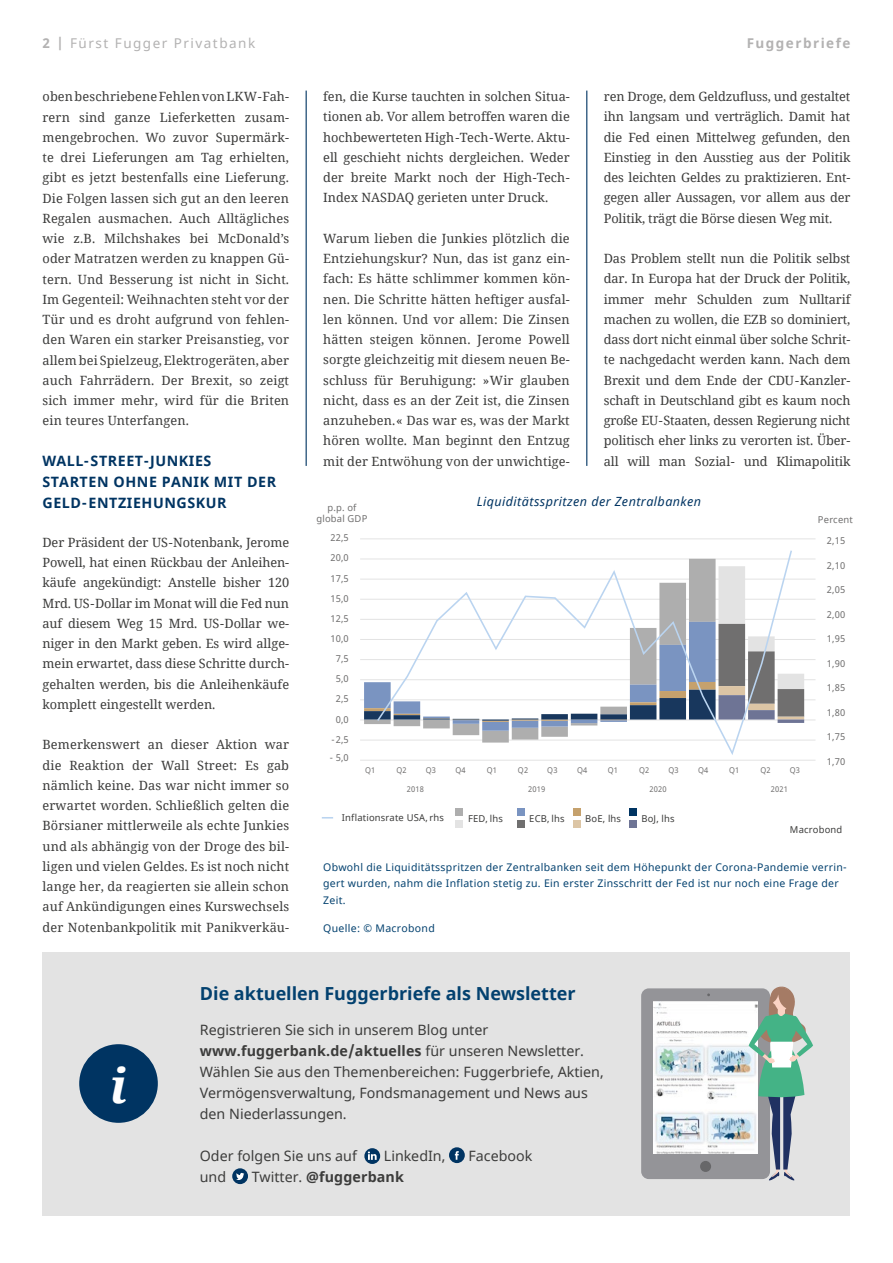
<style>
.page{position:relative;width:893px;height:1263px;background:#fff}
.page>*{position:absolute;margin:0;border:0;box-sizing:border-box;transform-origin:0 0}
.t1{font:italic 700 48px "Noto Serif";color:#fff}
.t2{font:700 18px "Noto Sans";color:#03416f}
.t3{font:14.25px/21px "Noto Sans";color:#3c3c3b}
.t4{font:700 14.25px/21px "Noto Sans";letter-spacing:.04em;color:#003462}
.t5{font:700 14.25px "Noto Sans";letter-spacing:.01em;color:#3c3c3b}
.t6{font:13.5px "Noto Sans";letter-spacing:.11em;color:#b3b2b2}
.t7{font:700 13.5px "Noto Sans";letter-spacing:.11em;color:#b3b2b2}
.t8{font:12.75px/20.2px "Noto Serif";color:#3c3c3b;text-align:justify}
.t9{font:italic 12.6px "Noto Sans";letter-spacing:.035em;color:#003462}
.t10{font:10.5px/16.5px "Noto Sans";letter-spacing:.03em;color:#03416f}
.t11{font:9.45px/20.1px "Noto Sans";letter-spacing:.02em;color:#706f6f;text-align:center}
.t12{font:9.45px "Noto Sans";letter-spacing:.02em;color:#3c3c3b}
.t13{font:7.95px "Noto Sans";letter-spacing:.02em;color:#706f6f;scale:.96 1}
.s1{font-weight:700}
.s2{font-weight:400}
</style>
<div class="page">
<hr style="left:360px;top:760px;width:455px;height:1px;background:#e3e3e3">
<hr style="left:360px;top:740px;width:455px;height:1px;background:#e3e3e3">
<hr style="left:360px;top:719px;width:455px;height:1px;background:#e3e3e3">
<hr style="left:360px;top:699px;width:455px;height:1px;background:#e3e3e3">
<hr style="left:360px;top:679px;width:455px;height:1px;background:#e3e3e3">
<hr style="left:360px;top:659px;width:455px;height:1px;background:#e3e3e3">
<hr style="left:360px;top:639px;width:455px;height:1px;background:#e3e3e3">
<hr style="left:360px;top:619px;width:455px;height:1px;background:#e3e3e3">
<hr style="left:360px;top:599px;width:455px;height:1px;background:#e3e3e3">
<hr style="left:360px;top:579px;width:455px;height:1px;background:#e3e3e3">
<hr style="left:360px;top:559px;width:455px;height:1px;background:#e3e3e3">
<hr style="left:360px;top:538px;width:455px;height:1px;background:#e3e3e3">
<svg style="left:364px;top:578px;width:440px;height:146px"></svg>
<svg style="left:376px;top:539px;width:417px;height:216px"></svg>
<div style="left:455px;top:808px;width:8px;height:8px;background:#aeaeae"></div>
<div style="left:455px;top:820px;width:8px;height:7px;background:#e3e3e3"></div>
<div style="left:517px;top:808px;width:7px;height:8px;background:#7a94c1"></div>
<div style="left:517px;top:820px;width:7px;height:7px;background:#706f6f"></div>
<div style="left:573px;top:808px;width:7px;height:8px;background:#c5a16d"></div>
<div style="left:573px;top:820px;width:7px;height:7px;background:#dcc5a5"></div>
<div style="left:629px;top:808px;width:8px;height:8px;background:#003462"></div>
<div style="left:629px;top:820px;width:8px;height:7px;background:#6e7495"></div>
<div style="left:43px;top:952px;width:807px;height:263px;background:#e3e3e3"></div>
<svg style="left:364px;top:1148px;width:16px;height:16px"></svg>
<svg style="left:368px;top:1151px;width:9px;height:9px"></svg>
<div style="left:449px;top:1147px;width:16px;height:16px;background:#003462;border-radius:50%"></div>
<svg style="left:455px;top:1151px;width:4px;height:9px"></svg>
<div style="left:232px;top:1168px;width:16px;height:16px;background:#003462;border-radius:50%"></div>
<svg style="left:236px;top:1173px;width:8px;height:7px"></svg>
<div style="left:79px;top:1044px;width:79px;height:79px;background:#003462;border-radius:50%"></div>
<div style="left:641px;top:988px;width:129px;height:191px;background:#949498;border-radius:8px"></div>
<img style="left:653px;top:1001px;width:95px;height:152px">
<div style="left:700px;top:1161px;width:11px;height:11px;background:#676769;border-radius:50%"></div>
<svg style="left:748px;top:986px;width:65px;height:194px"></svg>
<hr style="left:306px;top:91px;width:1px;height:375px;background:#003462">
<hr style="left:586px;top:91px;width:1px;height:375px;background:#003462">
<p class="t6" style="left:43px;top:34px;width:214px"><span class="s1">2 |</span> Fürst Fugger Privatbank</p>
<p class="t7" style="left:747px;top:34px;width:105px">Fuggerbriefe</p>
<p class="t8" style="left:43px;top:86px;width:248px">oben beschriebene Fehlen von LKW-Fah&shy;rern sind ganze Lieferketten zusam&shy;mengebrochen. Wo zuvor Supermärk&shy;te drei Lieferungen am Tag erhielten, gibt es jetzt bestenfalls eine Lieferung.<br>Die Folgen lassen sich gut an den leeren Regalen ausmachen. Auch Alltägliches wie z.B. Milchshakes bei McDonald’s oder Matratzen werden zu knappen Gü&shy;tern. Und Besserung ist nicht in Sicht.<br>Im Gegenteil: Weihnachten steht vor der Tür und es droht aufgrund von fehlen&shy;den Waren ein starker Preisanstieg, vor allem bei Spielzeug, Elektrogeräten, aber auch Fahrrädern. Der Brexit, so zeigt sich immer mehr, wird für die Briten ein teures Unterfangen.</p>
<p class="t4" style="left:43px;top:450px;width:235px">WALL-STREET-JUNKIES<br>STARTEN OHNE PANIK MIT DER<br>GELD-ENTZIEHUNGSKUR</p>
<p class="t8" style="left:43px;top:532px;width:248px">Der Präsident der US-Notenbank, Jerome Powell, hat einen Rückbau der Anleihen&shy;käufe angekündigt: Anstelle bisher 120<br>Mrd. US-Dollar im Monat will die Fed nun auf diesem Weg 15 Mrd. US-Dollar we&shy;niger in den Markt geben. Es wird allge&shy;mein erwartet, dass diese Schritte durch&shy;gehalten werden, bis die Anleihenkäufe komplett eingestellt werden.</p>
<p class="t8" style="left:43px;top:734px;width:248px">Bemerkenswert an dieser Aktion war die Reaktion der Wall Street: Es gab nämlich keine. Das war nicht immer so erwartet worden. Schließlich gelten die Börsianer mittlerweile als echte Junkies und als abhängig von der Droge des bil&shy;ligen und vielen Geldes. Es ist noch nicht lange her, da reagierten sie allein schon auf Ankündigungen eines Kurswechsels der Notenbankpolitik mit Panikverkäu-</p>
<p class="t8" style="left:604px;top:86px;width:248px">ren Droge, dem Geldzufluss, und gestaltet ihn langsam und verträglich. Damit hat die Fed einen Mittelweg gefunden, den Einstieg in den Ausstieg aus der Politik des leichten Geldes zu praktizieren. Ent&shy;gegen aller Aussagen, vor allem aus der Politik, trägt die Börse diesen Weg mit.</p>
<p class="t8" style="left:604px;top:248px;width:248px">Das Problem stellt nun die Politik selbst dar. In Europa hat der Druck der Politik, immer mehr Schulden zum Nulltarif machen zu wollen, die EZB so dominiert, dass dort nicht einmal über solche Schrit&shy;te nachgedacht werden kann. Nach dem Brexit und dem Ende der CDU-Kanzler&shy;schaft in Deutschland gibt es kaum noch große EU-Staaten, dessen Regierung nicht politisch eher links zu verorten ist. Über&shy;all will man Sozial- und Klimapolitik</p>
<p class="t8" style="left:323px;top:86px;width:248px">fen, die Kurse tauchten in solchen Situa&shy;tionen ab. Vor allem betroffen waren die hochbewerteten High-Tech-Werte. Aktu&shy;ell geschieht nichts dergleichen. Weder der breite Markt noch der High-Tech-Index NASDAQ gerieten unter Druck.</p>
<p class="t8" style="left:323px;top:228px;width:248px">Warum lieben die Junkies plötzlich die Entziehungskur? Nun, das ist ganz ein&shy;fach: Es hätte schlimmer kommen kön&shy;nen. Die Schritte hätten heftiger ausfal&shy;len können. Und vor allem: Die Zinsen hätten steigen können. Jerome Powell sorgte gleichzeitig mit diesem neuen Be&shy;schluss für Beruhigung: »Wir glauben nicht, dass es an der Zeit ist, die Zinsen anzuheben.« Das war es, was der Markt hören wollte. Man beginnt den Entzug mit der Entwöhung von der unwichtige-</p>
<p class="t9" style="left:477px;top:493px;width:226px">Liquiditätsspritzen der Zentralbanken</p>
<p class="t11" style="left:316px;top:502px;width:52px;line-height:11.1px">p.p. of global GDP</p>
<p class="t11" style="left:818px;top:510px;width:36px">Percent</p>
<p class="t11" style="left:330px;top:528px;width:20px;text-align:justify">22,5<br>20,0<br>17,5<br>15,0</p>
<p class="t11" style="left:330px;top:629px;width:20px">10,0</p>
<p class="t11" style="left:827px;top:531px;width:20px">2,15</p>
<p class="t11" style="left:827px;top:555px;width:20px">2,10</p>
<p class="t11" style="left:827px;top:580px;width:20px">2,05</p>
<p class="t11" style="left:827px;top:604px;width:20px">2,00</p>
<p class="t11" style="left:330px;top:609px;width:20px">12,5</p>
<p class="t11" style="left:336px;top:648px;width:15px">7,5</p>
<p class="t11" style="left:336px;top:689px;width:15px">2,5</p>
<p class="t11" style="left:331px;top:711px;width:19px;line-height:19px">0,0 -2,5</p>
<p class="t11" style="left:827px;top:628px;width:20px">1,95</p>
<p class="t11" style="left:827px;top:654px;width:20px">1,90</p>
<p class="t11" style="left:336px;top:669px;width:15px">5,0</p>
<p class="t11" style="left:827px;top:677px;width:20px">1,85</p>
<p class="t11" style="left:827px;top:703px;width:20px">1,80</p>
<p class="t11" style="left:827px;top:727px;width:20px">1,75</p>
<p class="t11" style="left:330px;top:748px;width:21px">- 5,0</p>
<p class="t11" style="left:827px;top:752px;width:20px">1,70</p>
<p class="t13" style="left:365px;top:765px;width:12px">Q1</p>
<p class="t13" style="left:396px;top:765px;width:12px">Q2</p>
<p class="t13" style="left:426px;top:765px;width:12px">Q3</p>
<p class="t13" style="left:455px;top:765px;width:12px">Q4</p>
<p class="t13" style="left:487px;top:765px;width:12px">Q1</p>
<p class="t13" style="left:518px;top:765px;width:12px">Q2</p>
<p class="t13" style="left:547px;top:765px;width:12px">Q3</p>
<p class="t13" style="left:577px;top:765px;width:12px">Q4</p>
<p class="t13" style="left:608px;top:765px;width:12px">Q1</p>
<p class="t13" style="left:639px;top:765px;width:12px">Q2</p>
<p class="t13" style="left:668px;top:765px;width:12px">Q3</p>
<p class="t13" style="left:698px;top:765px;width:12px">Q4</p>
<p class="t13" style="left:729px;top:765px;width:12px">Q1</p>
<p class="t13" style="left:760px;top:765px;width:12px">Q2</p>
<p class="t13" style="left:790px;top:765px;width:12px">Q3</p>
<p class="t13" style="left:407px;top:784px;width:19px">2018</p>
<p class="t13" style="left:528px;top:784px;width:19px">2019</p>
<p class="t13" style="left:649px;top:784px;width:19px">2020</p>
<p class="t13" style="left:771px;top:784px;width:19px">2021</p>
<p class="t12" style="left:529px;top:812px;width:37px">ECB, lhs</p>
<p class="t12" style="left:585px;top:812px;width:37px">BoE, lhs</p>
<p class="t12" style="left:641px;top:812px;width:35px">BoJ, lhs</p>
<p class="t12" style="left:342px;top:811px;width:104px">Inflationsrate USA, rhs</p>
<p class="t12" style="left:468px;top:812px;width:36px">FED, lhs</p>
<p class="t12" style="left:790px;top:823px;width:54px">Macrobond</p>
<p class="t10" style="left:323px;top:859px;width:525px">Obwohl die Liquiditätsspritzen der Zentralbanken seit dem Höhepunkt der Corona-Pandemie verrin&shy;gert wurden, nahm die Inflation stetig zu. Ein erster Zinsschritt der Fed ist nur noch eine Frage der<br>Zeit.</p>
<p class="t10" style="left:323px;top:920px;width:113px">Quelle: © Macrobond</p>
<h1 class="t1" style="left:110px;top:1052px;width:18px">i</h1>
<h2 class="t2" style="left:200px;top:981px;width:377px">Die aktuellen Fuggerbriefe als Newsletter</h2>
<p class="t3" style="left:200px;top:1020px;width:405px">Registrieren Sie sich in unserem Blog unter <span class="s1">www.fuggerbank.de/aktuelles</span> für unseren Newsletter.<br>Wählen Sie aus den Themenbereichen: Fuggerbriefe, Aktien, Vermögensverwaltung, Fondsmanagement und News aus den Niederlassungen.</p>
<p class="t3" style="left:200px;top:1146px;width:159px">Oder folgen Sie uns auf</p>
<p class="t3" style="left:384px;top:1146px;width:63px">LinkedIn,</p>
<p class="t3" style="left:468px;top:1146px;width:65px">Facebook</p>
<p class="t3" style="left:200px;top:1167px;width:28px">und</p>
<p class="t5" style="left:252px;top:1167px;width:154px"><span class="s2">Twitter.</span> @fuggerbank</p>
</div>
